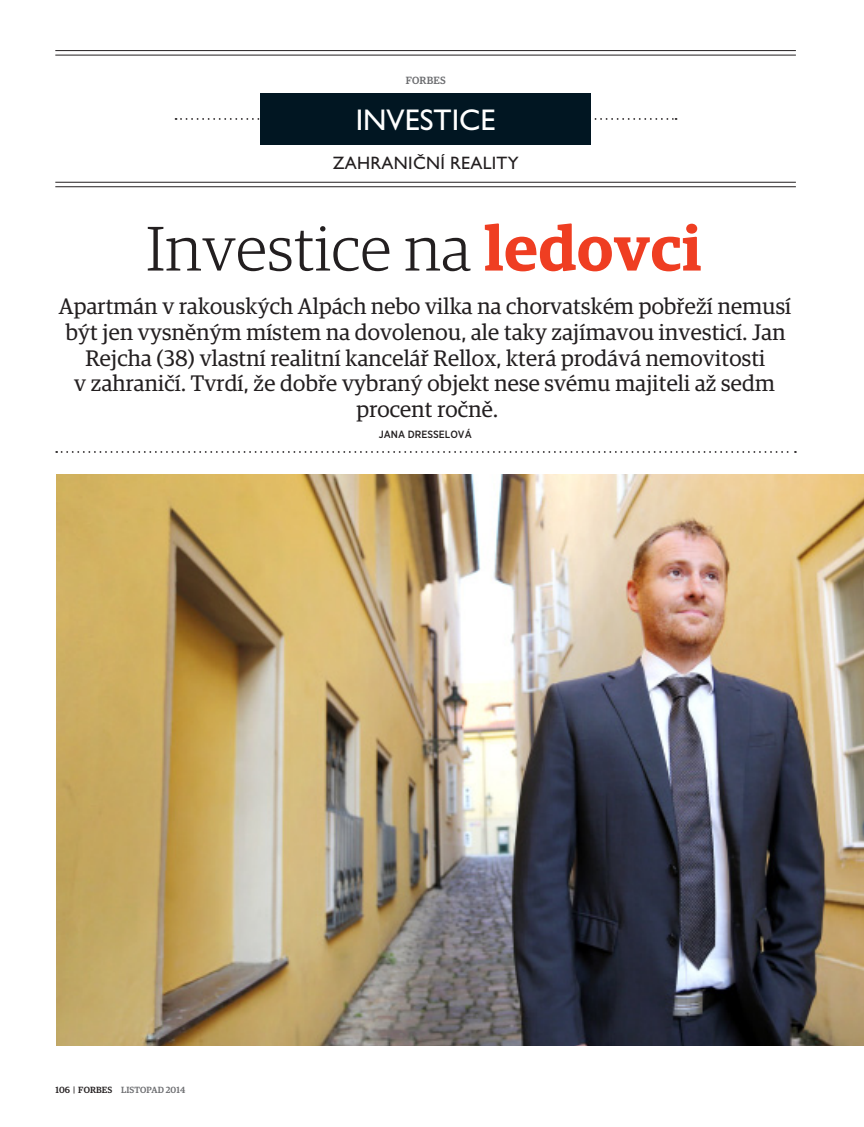
<style>
.page{position:relative;width:864px;height:1127px;background:#fff}
.page>*{position:absolute;margin:0;border:0;box-sizing:border-box;transform-origin:0 0}
.Headline{font:300 63px "Guardian Egyp";letter-spacing:.01em;color:#231f20}
.rubrika{font:30px "Gill Sans Std";color:#fff}
.Perex{font:22.5px/25.7px "Guardian Egyp";letter-spacing:.01em;color:#231f20;text-align:center}
.rubrika_-_podtitul{font:18px "Gill Sans OT";letter-spacing:.015em;color:#231f20}
.Autor{font:500 10.5px "Gotham Narrow";color:#231f20}
.Forbes_C{font:500 10.5px "Guardian Egyp";letter-spacing:.02em;color:#6c6d70}
.Paginace_L{font:500 9px "Guardian Egyp";letter-spacing:.01em;color:#6c6d70}
.s1{font-weight:600;color:#ef3e22}
.s2{color:#231f20}
</style>
<div class="page">
<svg style="left:56px;top:451px;width:739px;height:2px"></svg>
<img style="left:56px;top:474px;width:807px;height:571px">
<hr style="left:55px;top:182px;width:740px;height:1px;background:#231f20">
<hr style="left:55px;top:186px;width:740px;height:1px;background:#231f20">
<svg style="left:175px;top:118px;width:501px;height:2px"></svg>
<div style="left:260px;top:94px;width:330px;height:51px;background:#011622"></div>
<hr style="left:55px;top:50px;width:740px;height:1px;background:#231f20">
<hr style="left:55px;top:55px;width:740px;height:1px;background:#231f20">
<p class="Forbes_C" style="left:405px;top:73px;width:42px">FORBES</p>
<p class="rubrika" style="left:355px;top:102px;width:141px">INVESTICE</p>
<p class="rubrika_-_podtitul" style="left:333px;top:152px;width:187px">ZAHRANIČNÍ REALITY</p>
<p class="Headline" style="left:146px;top:207px;width:556px">Investice na <span class="s1">ledovci</span></p>
<p class="Perex" style="left:59px;top:292px;width:733px">Apartmán v rakouských Alpách nebo vilka na chorvatském pobřeží nemusí být jen vysněným místem na dovolenou, ale taky zajímavou investicí. Jan Rejcha (38) vlastní realitní kancelář Rellox, která prodává nemovitosti<br>v zahraničí. Tvrdí, že dobře vybraný objekt nese svému majiteli až sedm procent ročně.</p>
<p class="Autor" style="left:378px;top:427px;width:94px">JANA DRESSELOVÁ</p>
<p class="Paginace_L" style="left:55px;top:1083px;width:131px"><span class="s2">106 | FORBES</span> LISTOPAD 2014</p>
</div>
